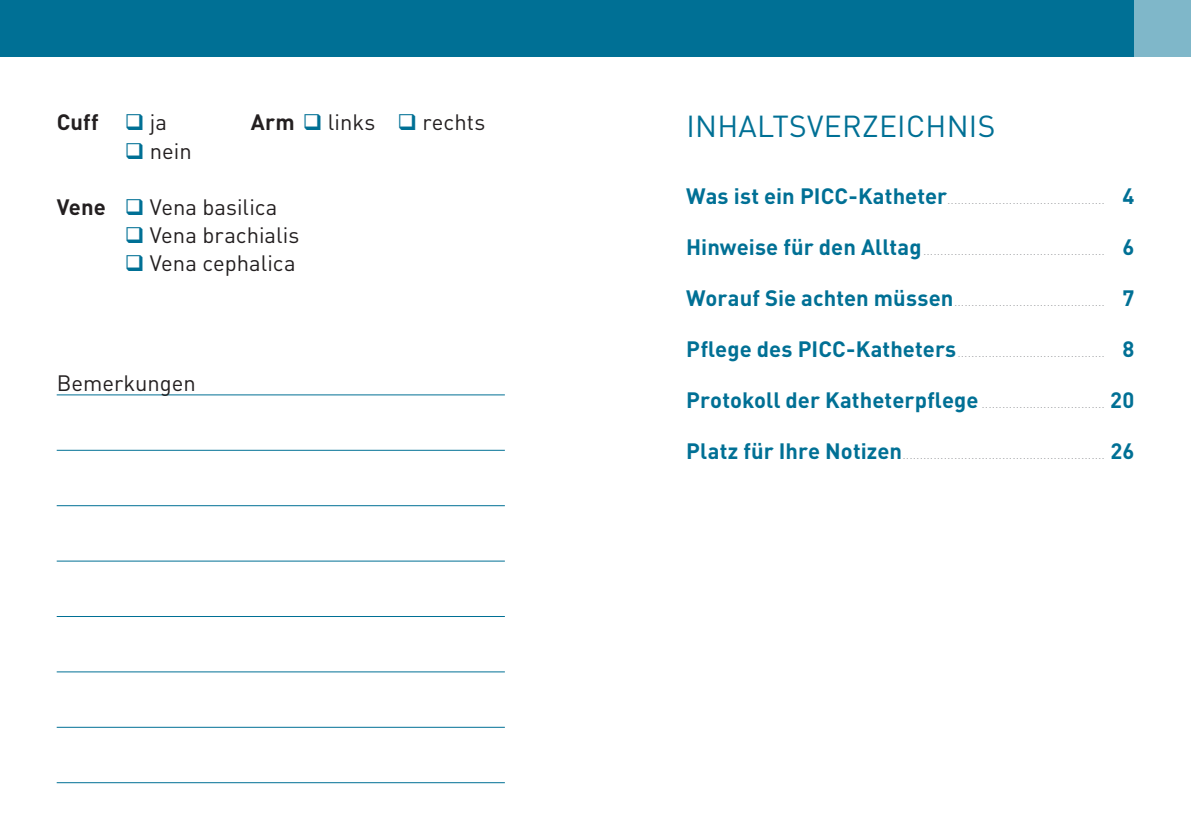
<style>
.page{position:relative;width:1191px;height:840px;background:#fff}
.page>*{position:absolute;margin:0;border:0;box-sizing:border-box;transform-origin:0 0}
.t1{font:30px "DIN Pro";letter-spacing:.01em;color:#007095}
.t2{font:22px "DIN Pro";color:#231f20}
.t3{font:700 22px "DIN Pro";color:#231f20}
.t4{font:300 13px "DIN Pro";color:#9d9fa2}
.s1{color:#007095}
.s2{font-weight:400}
.s3{font-weight:700}
.s4{font-weight:700;font-size:22px;color:#007095}
</style>
<div class="page">
<div style="left:0;top:0;width:1191px;height:57px;background:#007095"></div>
<div style="left:1134px;top:0;width:57px;height:61px;background:#7fb7c9"></div>
<hr style="left:57px;top:394px;width:448px;height:1px;background:#007095">
<hr style="left:57px;top:449px;width:448px;height:1px;background:#007095">
<hr style="left:57px;top:505px;width:448px;height:1px;background:#007095">
<hr style="left:57px;top:560px;width:448px;height:1px;background:#007095">
<hr style="left:57px;top:615px;width:448px;height:1px;background:#007095">
<hr style="left:57px;top:671px;width:448px;height:1px;background:#007095">
<hr style="left:57px;top:726px;width:448px;height:1px;background:#007095">
<hr style="left:57px;top:781px;width:448px;height:1px;background:#007095">
<h2 class="t3" style="left:57px;top:107px;width:112px">Cuff <span class="s1">❑</span> <span class="s2">ja</span></h2>
<h2 class="t2" style="left:251px;top:107px;width:236px"><span class="s3">Arm</span> <span class="s1">❑</span> links <span class="s1">❑</span> rechts</h2>
<h2 class="t2" style="left:125px;top:135px;width:68px"><span class="s1">❑</span> nein</h2>
<h2 class="t2" style="left:57px;top:191px;width:222px"><span class="s3">Vene</span> <span class="s1">❑</span> Vena basilica</h2>
<h2 class="t2" style="left:125px;top:219px;width:176px"><span class="s1">❑</span> Vena brachialis</h2>
<h2 class="t2" style="left:125px;top:247px;width:172px"><span class="s1">❑</span> Vena cephalica</h2>
<h2 class="t2" style="left:57px;top:368px;width:141px">Bemerkungen</h2>
<h1 class="t1" style="left:686px;top:106px;width:310px">INHALTSVERZEICHNIS</h1>
<p class="t4" style="left:686px;top:190px;width:450px"><span class="s4">Was ist ein PICC-Katheter</span>.............................................. <span class="s4">4</span></p>
<p class="t4" style="left:686px;top:241px;width:450px"><span class="s4">Hinweise für den Alltag</span>..................................................... <span class="s4">6</span></p>
<p class="t4" style="left:686px;top:292px;width:450px"><span class="s4">Worauf Sie achten müssen</span>............................................ <span class="s4">7</span></p>
<p class="t4" style="left:686px;top:343px;width:450px"><span class="s4">Pflege des PICC-Katheters</span>........................................... <span class="s4">8</span></p>
<p class="t4" style="left:686px;top:394px;width:450px"><span class="s4">Protokoll der Katheterpflege</span> .................................... <span class="s4">20</span></p>
<p class="t4" style="left:686px;top:445px;width:449px"><span class="s4">Platz für Ihre Notizen</span>........................................................... <span class="s4">26</span></p>
</div>
